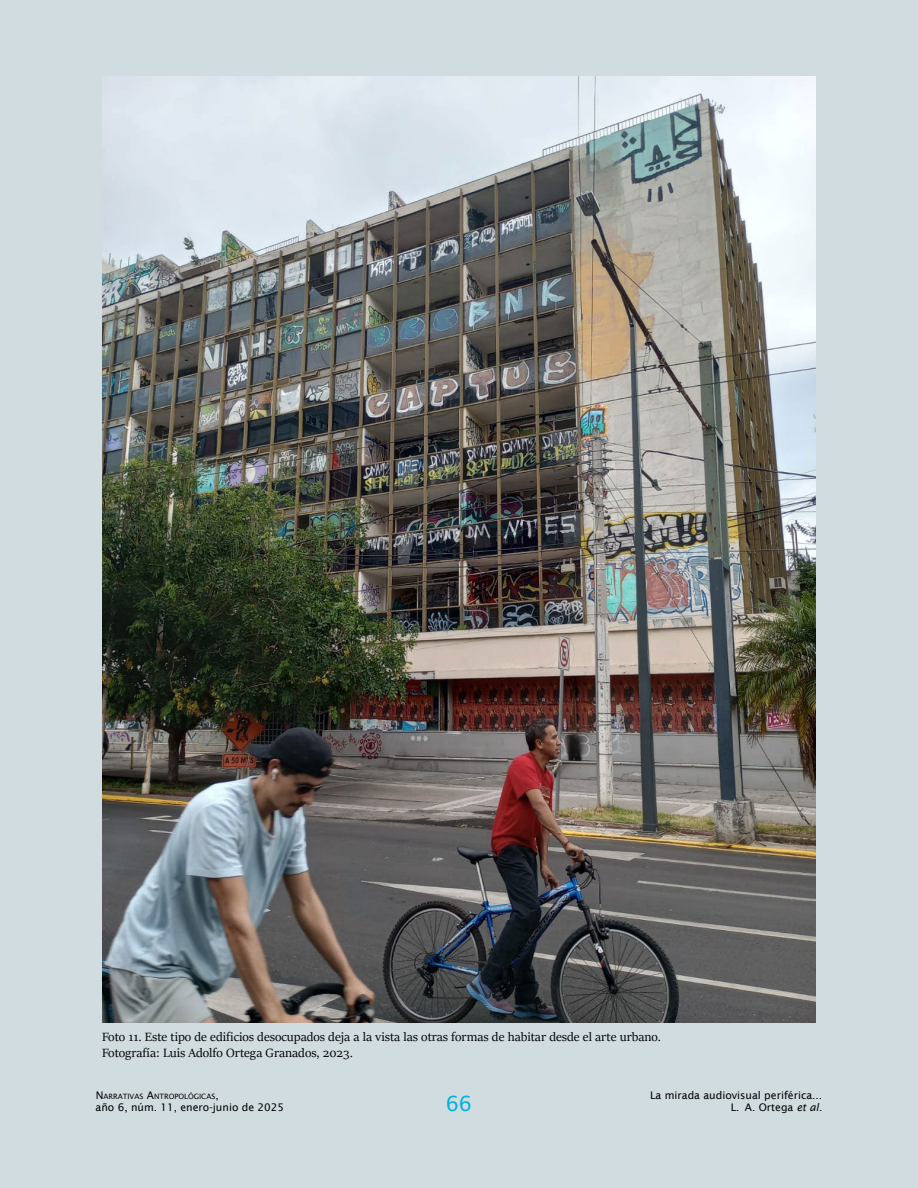
<style>
.page{position:relative;width:918px;height:1188px;background:#d1dce0}
.page>*{position:absolute;margin:0;border:0;box-sizing:border-box;transform-origin:0 0}
.t1{font:21px "Lucida Sans";color:#00b4de}
.t2{font:13.5px/16.5px "Sitka Display";color:#000}
.t3{font:10.5px "Lucida Sans";color:#000}
.t4{font:7.35px "Lucida Sans";color:#000}
.s1{font-size:10.5px}
.s2{font-style:italic}
</style>
<div class="page">
<img style="left:103px;top:77px;width:712px;height:946px">
<p class="t2" style="left:102px;top:1028px;width:560px">Foto 11. Este tipo de edificios desocupados deja a la vista las otras formas de habitar desde el arte urbano.<br>Fotografía: Luis Adolfo Ortega Granados, 2023.</p>
<p class="t4" style="left:96px;top:1092px;width:125px"><span class="s1">N</span>ARRATIVAS <span class="s1">A</span>NTROPOLÓGICAS<span class="s1">,</span></p>
<h1 class="t1" style="left:446px;top:1092px;width:28px">66</h1>
<p class="t3" style="left:650px;top:1089px;width:174px">La mirada audiovisual periférica...</p>
<p class="t3" style="left:96px;top:1101px;width:190px">año 6, núm. 11, enero-junio de 2025</p>
<p class="t3" style="left:731px;top:1101px;width:93px">L. A. Ortega <span class="s2">et al</span>.</p>
</div>
